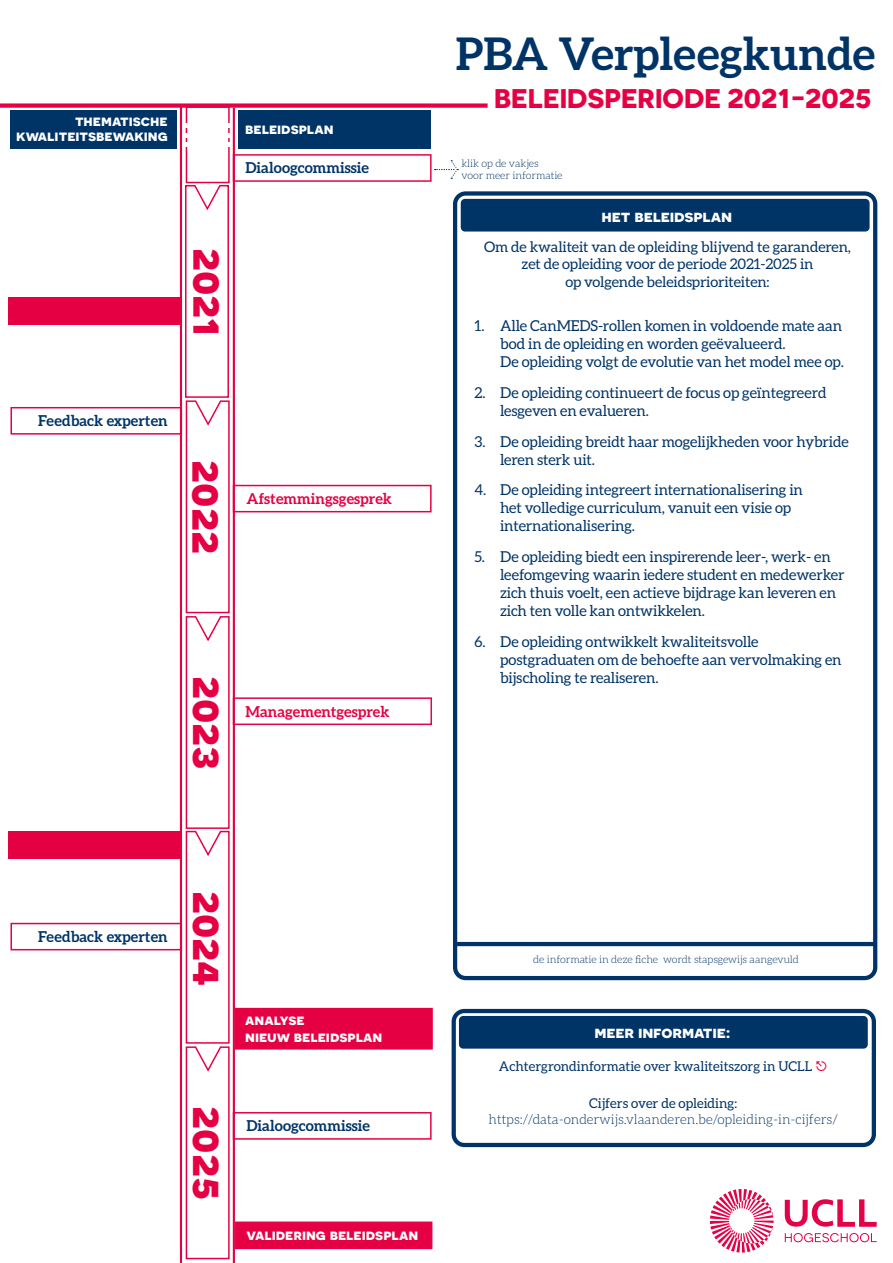
<style>
.page{position:relative;width:893px;height:1263px;background:#fff}
.page>*{position:absolute;margin:0;border:0;box-sizing:border-box;transform-origin:0 0}
.t1{font:700 45px "Novecentosanswide";color:#e50043}
.t2{font:700 45px "Aleo";color:#003466}
.t3{font:700 27px "Novecentosanswide";color:#e50043}
.t4{font:700 16.5px "Novecentosanswide";letter-spacing:-.01em;color:#fff}
.t5{font:15px/18px "Aleo";letter-spacing:-.01em;color:#003466}
.t6{font:700 15px/15px "Novecentosanswide";color:#fff;text-align:right}
.t7{font:700 15px "Aleo";color:#003466}
.t8{font:700 15px "Aleo";color:#e50043}
.t9{font:14.55px/17.4px "Aleo";letter-spacing:-.01em;color:#003466;text-align:center}
.t10{font:13.5px "Aleo";color:#003466}
.t11{font:300 13.5px "Aleo";color:#003466}
.t12{font:300 10.5px/12.6px "Aleo";letter-spacing:-.01em;color:#003466}
</style>
<div class="page">
<svg style="left:710px;top:1189px;width:64px;height:63px"></svg>
<svg style="left:785px;top:1233px;width:92px;height:9px"></svg>
<svg style="left:785px;top:1199px;width:92px;height:28px"></svg>
<div style="left:9px;top:831px;width:172px;height:28px;background:#e50043"></div>
<div style="left:9px;top:298px;width:172px;height:27px;background:#e50043"></div>
<div style="left:186px;top:106px;width:44px;height:77px;border:1px solid #e50043"></div>
<svg style="left:185px;top:185px;width:45px;height:1075px"></svg>
<hr style="left:184px;top:133px;width:48px;height:4px;background:#fff">
<hr style="left:185px;top:124px;width:45px;height:4px;background:#fff">
<hr style="left:184px;top:143px;width:47px;height:4px;background:#fff">
<div style="left:453px;top:191px;width:424px;height:789px;border:4px solid #003466;border-radius:11px"></div>
<div style="left:461px;top:199px;width:409px;height:33px;background:#003466;border-radius:4px"></div>
<hr style="left:455px;top:942px;width:421px;height:4px;background:#003466">
<div style="left:452px;top:1009px;width:424px;height:138px;border:4px solid #003466;border-radius:11px"></div>
<div style="left:459px;top:1016px;width:409px;height:33px;background:#003466;border-radius:4px"></div>
<svg style="left:435px;top:160px;width:23px;height:19px"></svg>
<div style="left:233px;top:697px;width:199px;height:28px;border:2px solid #e50051"></div>
<div style="left:233px;top:485px;width:199px;height:27px;border:2px solid #e50043"></div>
<div style="left:233px;top:154px;width:199px;height:28px;border:1px solid #e50043"></div>
<div style="left:10px;top:407px;width:172px;height:28px;border:2px solid #e50043"></div>
<div style="left:235px;top:1221px;width:197px;height:28px;background:#e50043;border:2px solid #e50051"></div>
<div style="left:10px;top:110px;width:166px;height:39px;background:#003466"></div>
<div style="left:238px;top:110px;width:193px;height:39px;background:#003466"></div>
<hr style="left:180px;top:107px;width:2px;height:1156px;background:#e50043">
<div style="left:235px;top:1008px;width:198px;height:41px;background:#e50043"></div>
<hr style="left:233px;top:108px;width:2px;height:1155px;background:#e50043">
<div style="left:233px;top:1112px;width:199px;height:28px;border:2px solid #e50043"></div>
<div style="left:10px;top:923px;width:172px;height:27px;border:2px solid #e50043"></div>
<div style="left:0;top:103px;width:488px;height:5px;background:#e50043"></div>
<p class="t6" style="left:16px;top:113px;width:153px">thematische kwaliteitsbewaking</p>
<p class="t6" style="left:245px;top:121px;width:90px">beleidsplan</p>
<p class="t7" style="left:245px;top:159px;width:125px">Dialoogcommissie</p>
<h1 class="t1" style="left:237px;top:248px;width:90px;rotate:90deg">2021</h1>
<p class="t7" style="left:38px;top:412px;width:131px">Feedback experten</p>
<h1 class="t1" style="left:236px;top:460px;width:95px;rotate:90deg">2022</h1>
<p class="t8" style="left:246px;top:490px;width:147px">Afstemmingsgesprek</p>
<h1 class="t1" style="left:237px;top:676px;width:95px;rotate:90deg">2023</h1>
<p class="t8" style="left:245px;top:703px;width:146px">Managementgesprek</p>
<h1 class="t2" style="left:456px;top:28px;width:421px">PBA Verpleegkunde</h1>
<h2 class="t3" style="left:494px;top:81px;width:379px">BELEIDSPERIODE 2021-2025</h2>
<p class="t12" style="left:461px;top:157px;width:103px">klik op de vakjes voor meer informatie</p>
<p class="t4" style="left:602px;top:206px;width:132px">het beleidsplan</p>
<p class="t9" style="left:484px;top:238px;width:368px">Om de kwaliteit van de opleiding blijvend te garanderen, zet de opleiding voor de periode 2021-2025 in<br>op volgende beleidsprioriteiten:</p>
<p class="t5" style="left:500px;top:316px;width:345px;text-indent:-26px">1. Alle CanMEDS-rollen komen in voldoende mate aan bod in de opleiding en worden geëvalueerd.<br>De opleiding volgt de evolutie van het model mee op.</p>
<p class="t5" style="left:500px;top:383px;width:328px;text-indent:-26px">2. De opleiding continueert de focus op geïntegreerd lesgeven en evalueren.</p>
<p class="t5" style="left:500px;top:432px;width:350px;text-indent:-26px">3. De opleiding breidt haar mogelijkheden voor hybride leren sterk uit.</p>
<p class="t5" style="left:500px;top:481px;width:304px;text-indent:-26px">4. De opleiding integreert internationalisering in het volledige curriculum, vanuit een visie op internationalisering.</p>
<p class="t5" style="left:500px;top:547px;width:346px;text-indent:-26px">5. De opleiding biedt een inspirerende leer-, werk- en leefomgeving waarin iedere student en medewerker zich thuis voelt, een actieve bijdrage kan leveren en zich ten volle kan ontwikkelen.</p>
<p class="t5" style="left:500px;top:632px;width:343px;text-indent:-26px">6. De opleiding ontwikkelt kwaliteitsvolle postgraduaten om de behoefte aan vervolmaking en bijscholing te realiseren.</p>
<p class="t7" style="left:38px;top:927px;width:131px">Feedback experten</p>
<h1 class="t1" style="left:237px;top:891px;width:97px;rotate:90deg">2024</h1>
<h1 class="t1" style="left:237px;top:1106px;width:95px;rotate:90deg">2025</h1>
<p class="t6" style="left:245px;top:1012px;width:139px;line-height:16.2px;text-align:left">analyse<br>nieuw beleidsplan</p>
<p class="t7" style="left:246px;top:1117px;width:125px">Dialoogcommissie</p>
<p class="t6" style="left:247px;top:1227px;width:173px">validering beleidsplan</p>
<p class="t12" style="left:533px;top:953px;width:267px">de informatie in deze fiche wordt stapsgewijs aangevuld</p>
<p class="t4" style="left:594px;top:1022px;width:138px">meer informatie:</p>
<p class="t10" style="left:499px;top:1058px;width:315px">Achtergrondinformatie over kwaliteitszorg in UCLL</p>
<p class="t10" style="left:589px;top:1096px;width:149px">Cijfers over de opleiding:</p>
<p class="t11" style="left:489px;top:1112px;width:351px">https://data-onderwijs.vlaanderen.be/opleiding-in-cijfers/</p>
</div>
